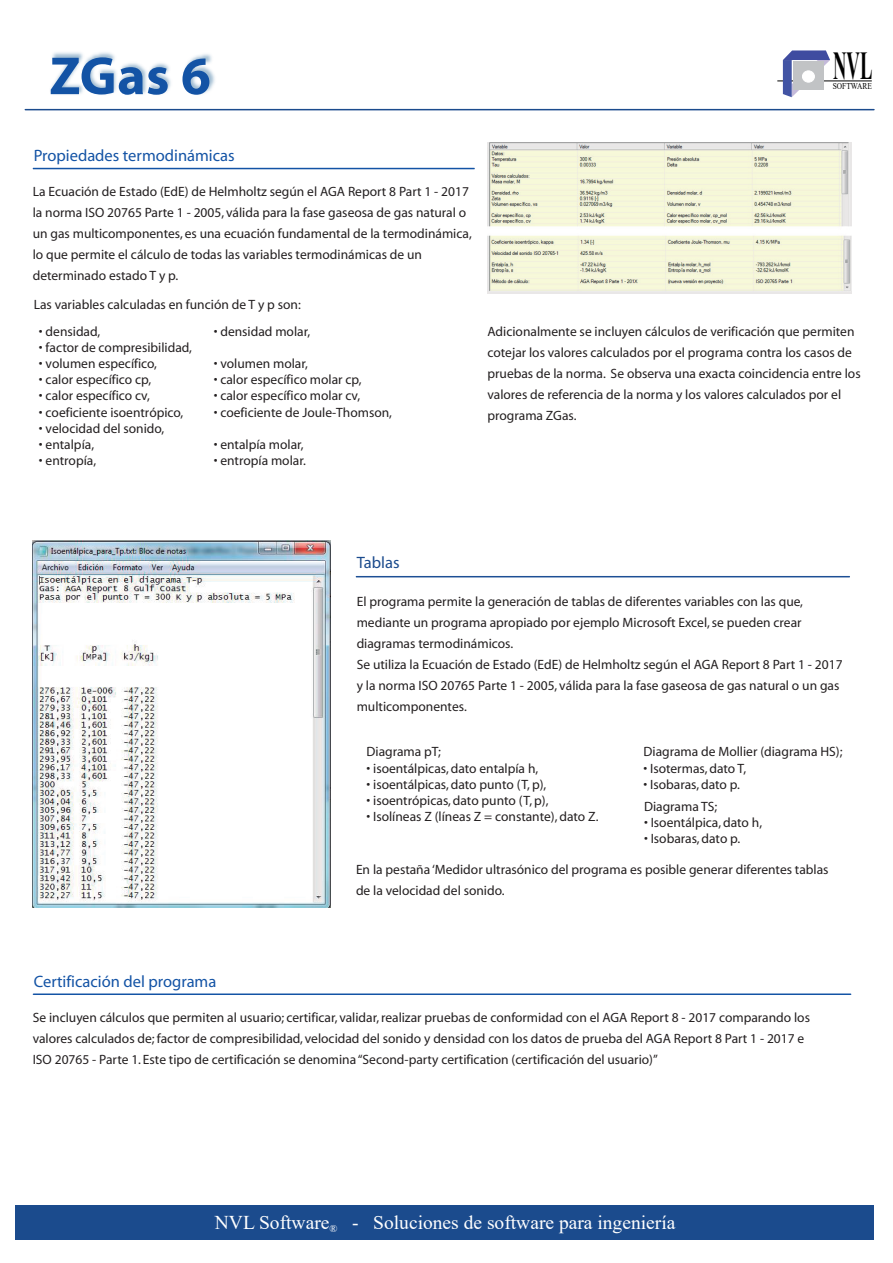
<style>
.page{position:relative;width:893px;height:1263px;background:#fff}
.page>*{position:absolute;margin:0;border:0;box-sizing:border-box;transform-origin:0 0}
.t1{font:700 54px "Myriad";color:#1353a5}
.t2{font:700 39.6px "Times New Roman";color:#000;scale:.47 1}
.t3{font:19.5px "Times New Roman";color:#fff}
.t4{font:16.5px "Myriad";color:#1353a5}
.t5{font:16.5px "Myriad";color:#1b4b8d}
.t6{font:13.5px/21px "Myriad";color:#231f20}
.t7{font:8.85px "Times New Roman";color:#000;scale:.83 1}
</style>
<div class="page">
<div style="left:15px;top:1205px;width:858px;height:35px;background:#1b4b8d"></div>
<hr style="left:25px;top:109px;width:850px;height:1px;background:#1b4b8d">
<hr style="left:777px;top:81px;width:95px;height:1px;background:#000">
<svg style="left:783px;top:50px;width:47px;height:47px"></svg>
<img style="left:488px;top:143px;width:363px;height:151px">
<img style="left:46px;top:52px;width:172px;height:59px">
<hr style="left:33px;top:168px;width:442px;height:1px;background:#1353a5">
<hr style="left:33px;top:993px;width:818px;height:2px;background:#1353a5">
<hr style="left:356px;top:576px;width:494px;height:1px;background:#1d4f95">
<img style="left:33px;top:541px;width:297px;height:366px">
<h1 class="t1" style="left:49px;top:48px;width:163px">ZGas 6</h1>
<h2 class="t2" style="left:833px;top:37px;width:85px">NVL</h2>
<p class="t7" style="left:833px;top:79px;width:49px">SOFTWARE</p>
<p class="t4" style="left:34px;top:148px;width:202px">Propiedades termodinámicas</p>
<p class="t6" style="left:33px;top:182px;width:441px">La Ecuación de Estado (EdE) de Helmholtz según el AGA Report 8 Part 1 - 2017 la norma ISO 20765 Parte 1 - 2005, válida para la fase gaseosa de gas natural o un gas multicomponentes, es una ecuación fundamental de la termodinámica, lo que permite el cálculo de todas las variables termodinámicas de un determinado estado T y p.</p>
<p class="t6" style="left:34px;top:295px;width:269px">Las variables calculadas en función de T y p son:</p>
<p class="t6" style="left:39px;top:321px;width:63px">• densidad,</p>
<p class="t6" style="left:39px;top:337px;width:154px">• factor de compresibilidad,</p>
<p class="t6" style="left:39px;top:354px;width:120px">• volumen específico,</p>
<p class="t6" style="left:39px;top:370px;width:114px">• calor específico cp,</p>
<p class="t6" style="left:39px;top:386px;width:112px">• calor específico cv,</p>
<p class="t6" style="left:39px;top:402px;width:146px">• coeficiente isoentrópico,</p>
<p class="t6" style="left:39px;top:418px;width:127px">• velocidad del sonido,</p>
<p class="t6" style="left:39px;top:435px;width:57px">• entalpía,</p>
<p class="t6" style="left:39px;top:451px;width:59px">• entropía,</p>
<p class="t6" style="left:214px;top:321px;width:98px">• densidad molar,</p>
<p class="t6" style="left:214px;top:354px;width:96px">• volumen molar,</p>
<p class="t6" style="left:214px;top:370px;width:149px">• calor específico molar cp,</p>
<p class="t6" style="left:214px;top:386px;width:148px">• calor específico molar cv,</p>
<p class="t6" style="left:214px;top:402px;width:180px">• coeficiente de Joule-Thomson,</p>
<p class="t6" style="left:214px;top:435px;width:91px">• entalpía molar,</p>
<p class="t6" style="left:214px;top:451px;width:94px">• entropía molar.</p>
<p class="t6" style="left:487px;top:321px;width:375px">Adicionalmente se incluyen cálculos de verificación que permiten cotejar los valores calculados por el programa contra los casos de pruebas de la norma. Se observa una exacta coincidencia entre los valores de referencia de la norma y los valores calculados por el programa ZGas.</p>
<p class="t5" style="left:357px;top:554px;width:44px">Tablas</p>
<p class="t6" style="left:357px;top:592px;width:487px">El programa permite la generación de tablas de diferentes variables con las que, mediante un programa apropiado por ejemplo Microsoft Excel, se pueden crear diagramas termodinámicos.<br>Se utiliza la Ecuación de Estado (EdE) de Helmholtz según el AGA Report 8 Part 1 - 2017 y la norma ISO 20765 Parte 1 - 2005, válida para la fase gaseosa de gas natural o un gas multicomponentes.</p>
<p class="t6" style="left:366px;top:742px;width:76px">Diagrama pT;</p>
<p class="t6" style="left:366px;top:758px;width:173px">• isoentálpicas, dato entalpía h,</p>
<p class="t6" style="left:366px;top:774px;width:181px">• isoentálpicas, dato punto (T, p),</p>
<p class="t6" style="left:366px;top:790px;width:183px">• isoentrópicas, dato punto (T, p),</p>
<p class="t6" style="left:366px;top:807px;width:233px">• Isolíneas Z (líneas Z = constante), dato Z.</p>
<p class="t6" style="left:643px;top:742px;width:201px">Diagrama de Mollier (diagrama HS);</p>
<p class="t6" style="left:643px;top:758px;width:104px">• Isotermas, dato T,</p>
<p class="t6" style="left:643px;top:774px;width:98px;line-height:22px">• Isobaras, dato p.<br>Diagrama TS;</p>
<p class="t6" style="left:644px;top:813px;width:120px">• Isoentálpica, dato h,</p>
<p class="t6" style="left:644px;top:829px;width:98px">• Isobaras, dato p.</p>
<p class="t4" style="left:34px;top:973px;width:184px">Certificación del programa</p>
<p class="t6" style="left:356px;top:859px;width:474px">En la pestaña ‘Medidor ultrasónico del programa es posible generar diferentes tablas de la velocidad del sonido.</p>
<p class="t6" style="left:33px;top:1007px;width:779px">Se incluyen cálculos que permiten al usuario; certificar, validar, realizar pruebas de conformidad con el AGA Report 8 - 2017 comparando los valores calculados de; factor de compresibilidad, velocidad del sonido y densidad con los datos de prueba del AGA Report 8 Part 1 - 2017 e<br>ISO 20765 - Parte 1. Este tipo de certificación se denomina “Second-party certification (certificación del usuario)”</p>
<h3 class="t3" style="left:215px;top:1209px;width:462px">NVL Software<sub>®</sub> - Soluciones de software para ingeniería</h3>
</div>
